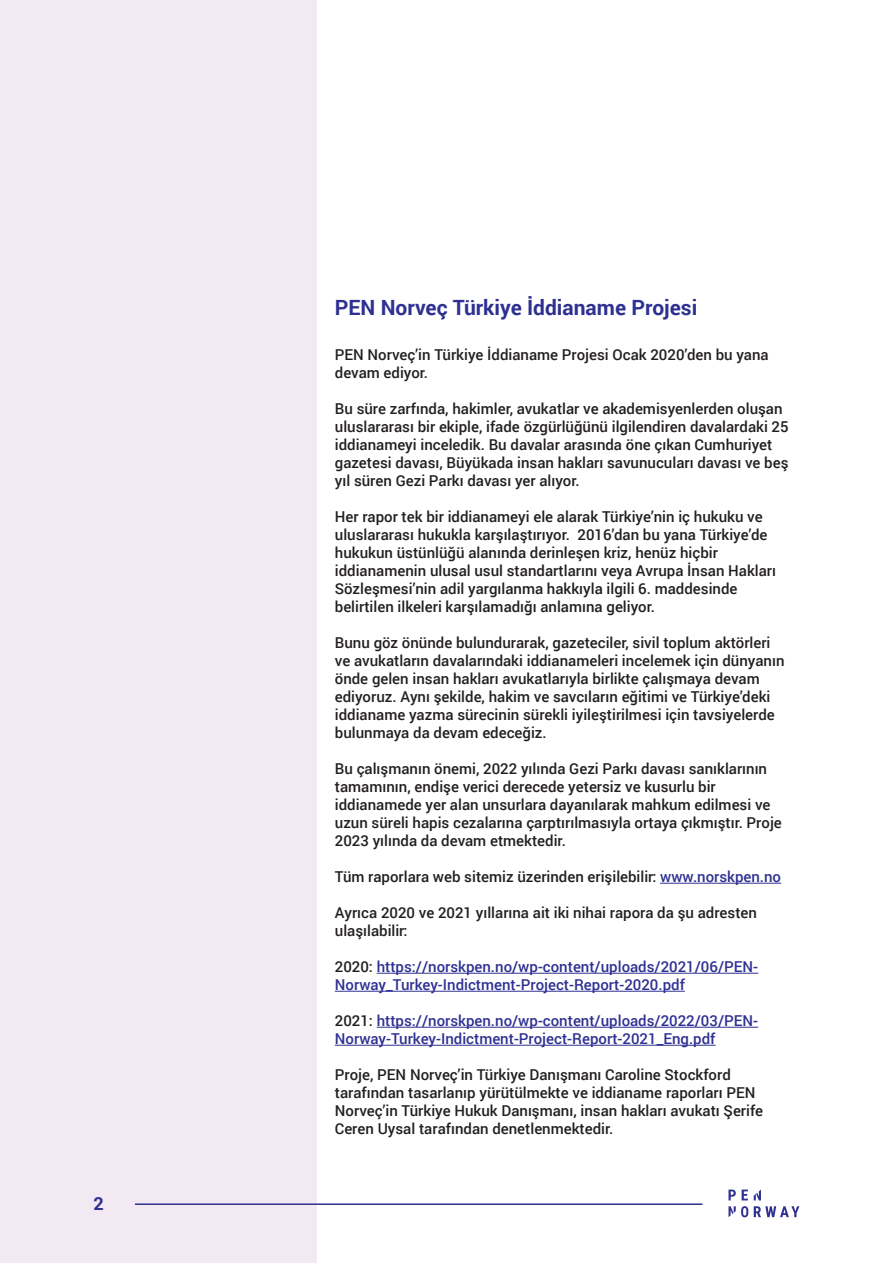
<style>
.page{position:relative;width:893px;height:1263px;background:#fff}
.page>*{position:absolute;margin:0;border:0;box-sizing:border-box;transform-origin:0 0}
.baslik_L2{font:700 21px "Roboto";color:#2e3092}
.t1{font:700 18px "Roboto";color:#2e3092}
.Duz_Yazi_tr{font:500 15px/18px "Roboto";color:#231f20}
.Duz_Yazi_tr-2{font:500 15px/18px "Roboto";color:#2e3092}
.s1{color:#2e3092}
.s2{color:#231f20}
</style>
<div class="page">
<div style="left:0;top:0;width:317px;height:1263px;background:#f3e9f2"></div>
<hr style="left:660px;top:883px;width:121px;height:1px;background:#2e3092">
<hr style="left:377px;top:973px;width:381px;height:1px;background:#2e3092">
<hr style="left:335px;top:991px;width:350px;height:1px;background:#2e3092">
<hr style="left:377px;top:1027px;width:381px;height:1px;background:#2e3092">
<hr style="left:335px;top:1045px;width:381px;height:1px;background:#2e3092">
<hr style="left:135px;top:1203px;width:567px;height:2px;background:#2e3092">
<svg style="left:728px;top:1206px;width:20px;height:11px"></svg>
<svg style="left:728px;top:1189px;width:8px;height:11px"></svg>
<svg style="left:742px;top:1189px;width:6px;height:11px"></svg>
<svg style="left:754px;top:1189px;width:7px;height:11px"></svg>
<svg style="left:754px;top:1206px;width:45px;height:11px"></svg>
<p class="t1" style="left:94px;top:1190px;width:12px">2</p>
<p class="baslik_L2" style="left:335px;top:293px;width:364px">PEN Norveç Türkiye İddianame Projesi</p>
<p class="Duz_Yazi_tr" style="left:335px;top:345px;width:435px">PEN Norveç’in Türkiye İddianame Projesi Ocak 2020’den bu yana devam ediyor.</p>
<p class="Duz_Yazi_tr" style="left:335px;top:399px;width:455px">Bu süre zarfında, hakimler, avukatlar ve akademisyenlerden oluşan uluslararası bir ekiple, ifade özgürlüğünü ilgilendiren davalardaki 25 iddianameyi inceledik. Bu davalar arasında öne çıkan Cumhuriyet gazetesi davası, Büyükada insan hakları savunucuları davası ve beş yıl süren Gezi Parkı davası yer alıyor.</p>
<p class="Duz_Yazi_tr" style="left:335px;top:507px;width:443px">Her rapor tek bir iddianameyi ele alarak Türkiye’nin iç hukuku ve uluslararası hukukla karşılaştırıyor. 2016’dan bu yana Türkiye’de hukukun üstünlüğü alanında derinleşen kriz, henüz hiçbir iddianamenin ulusal usul standartlarını veya Avrupa İnsan Hakları Sözleşmesi’nin adil yargılanma hakkıyla ilgili 6. maddesinde belirtilen ilkeleri karşılamadığı anlamına geliyor.</p>
<p class="Duz_Yazi_tr" style="left:335px;top:633px;width:451px">Bunu göz önünde bulundurarak, gazeteciler, sivil toplum aktörleri ve avukatların davalarındaki iddianameleri incelemek için dünyanın önde gelen insan hakları avukatlarıyla birlikte çalışmaya devam ediyoruz. Aynı şekilde, hakim ve savcıların eğitimi ve Türkiye’deki iddianame yazma sürecinin sürekli iyileştirilmesi için tavsiyelerde bulunmaya da devam edeceğiz.</p>
<p class="Duz_Yazi_tr" style="left:335px;top:759px;width:448px">Bu çalışmanın önemi, 2022 yılında Gezi Parkı davası sanıklarının tamamının, endişe verici derecede yetersiz ve kusurlu bir iddianamede yer alan unsurlara dayanılarak mahkum edilmesi ve uzun süreli hapis cezalarına çarptırılmasıyla ortaya çıkmıştır. Proje 2023 yılında da devam etmektedir.</p>
<p class="Duz_Yazi_tr" style="left:335px;top:867px;width:448px">Tüm raporlara web sitemiz üzerinden erişilebilir: <span class="s1">www.norskpen.no</span></p>
<p class="Duz_Yazi_tr" style="left:335px;top:903px;width:424px">Ayrıca 2020 ve 2021 yıllarına ait iki nihai rapora da şu adresten ulaşılabilir:</p>
<p class="Duz_Yazi_tr-2" style="left:335px;top:957px;width:425px"><span class="s2">2020:</span> https://norskpen.no/wp-content/uploads/2021/06/PEN-<br>Norway_Turkey-Indictment-Project-Report-2020.pdf</p>
<p class="Duz_Yazi_tr-2" style="left:335px;top:1011px;width:425px"><span class="s2">2021:</span> https://norskpen.no/wp-content/uploads/2022/03/PEN-<br>Norway-Turkey-Indictment-Project-Report-2021_Eng.pdf</p>
<p class="Duz_Yazi_tr" style="left:335px;top:1065px;width:430px">Proje, PEN Norveç’in Türkiye Danışmanı Caroline Stockford tarafından tasarlanıp yürütülmekte ve iddianame raporları PEN Norveç’in Türkiye Hukuk Danışmanı, insan hakları avukatı Şerife Ceren Uysal tarafından denetlenmektedir.</p>
</div>
